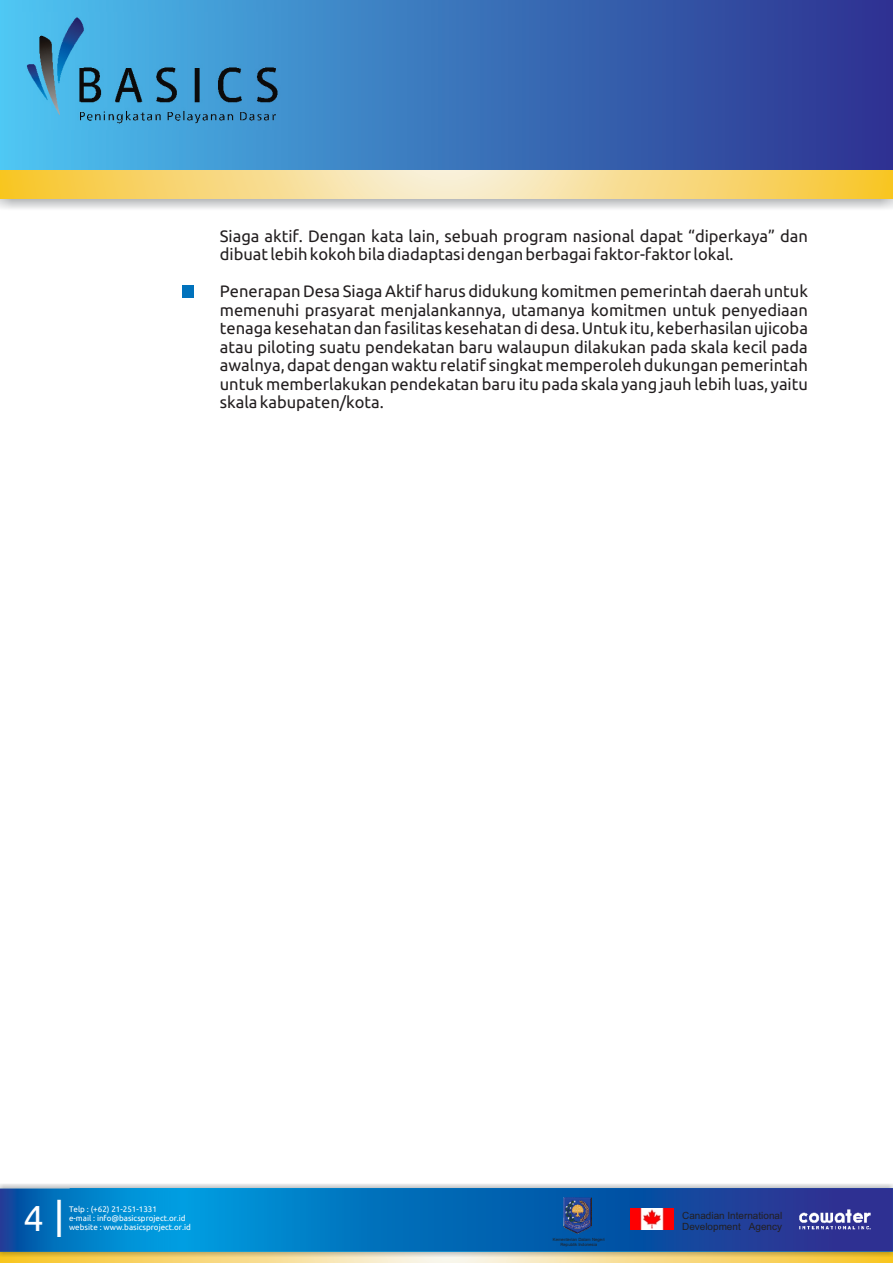
<style>
.page{position:relative;width:893px;height:1263px;background:#fff}
.page>*{position:absolute;margin:0;border:0;box-sizing:border-box;transform-origin:0 0}
.t1{font:36px "Ubuntu";color:#fff}
.t2{font:16.5px/18.5px "Ubuntu";color:#231f20}
.t3{font:9.9px/11.1px "Arial";color:#231f20}
.t4{font:8.1px/9px "Ubuntu";color:#fff}
.t5{font:4.35px/4.8px "Arial";color:#231f20;text-align:center}
.s1{font-family:"Arial";font-size:51.9px}
</style>
<div class="page">
<svg style="left:0;top:1256px;width:893px;height:7px;background:#f6da86"></svg>
<img style="left:0;top:1184px;width:893px;height:72px">
<img style="left:0;top:1188px;width:893px;height:63px">
<img style="left:0;top:198px;width:893px;height:11px">
<svg style="left:0;top:170px;width:893px;height:28px;background:#f8d982"></svg>
<div style="left:0;top:0;width:893px;height:170px;background:linear-gradient(to right,#4cc3ef,#2c2f8e)"></div>
<img style="left:22px;top:13px;width:262px;height:116px">
<img style="left:631px;top:1208px;width:42px;height:21px">
<img style="left:563px;top:1197px;width:29px;height:36px">
<div style="left:182px;top:285px;width:12px;height:13px;background:#0072bc"></div>
<img style="left:797px;top:1206px;width:77px;height:29px">
<p class="t2" style="left:220px;top:227px;width:590px">Siaga aktif. Dengan kata lain, sebuah program nasional dapat “diperkaya” dan dibuat lebih kokoh bila diadaptasi dengan berbagai faktor-faktor lokal.</p>
<p class="t2" style="left:220px;top:283px;width:590px;text-align:justify">Penerapan Desa Siaga Aktif harus didukung komitmen pemerintah daerah untuk memenuhi prasyarat menjalankannya, utamanya komitmen untuk penyediaan tenaga kesehatan dan fasilitas kesehatan di desa. Untuk itu, keberhasilan ujicoba atau piloting suatu pendekatan baru walaupun dilakukan pada skala kecil pada awalnya, dapat dengan waktu relatif singkat memperoleh dukungan pemerintah untuk memberlakukan pendekatan baru itu pada skala yang jauh lebih luas, yaitu skala kabupaten/kota.</p>
<h1 class="t1" style="left:24px;top:1203px;width:42px">4 <span class="s1">I</span></h1>
<p class="t3" style="left:682px;top:1210px;width:102px">Canadian International<br>Development Agency</p>
<p class="t5" style="left:553px;top:1237px;width:53px">Kementerian Dalam Negeri<br>Republik Indonesia</p>
<p class="t4" style="left:69px;top:1205px;width:123px">Telp : (+62) 21-251-1331<br>e-mail : info@basicsproject.or.id website : www.basicsproject.or.id</p>
</div>
